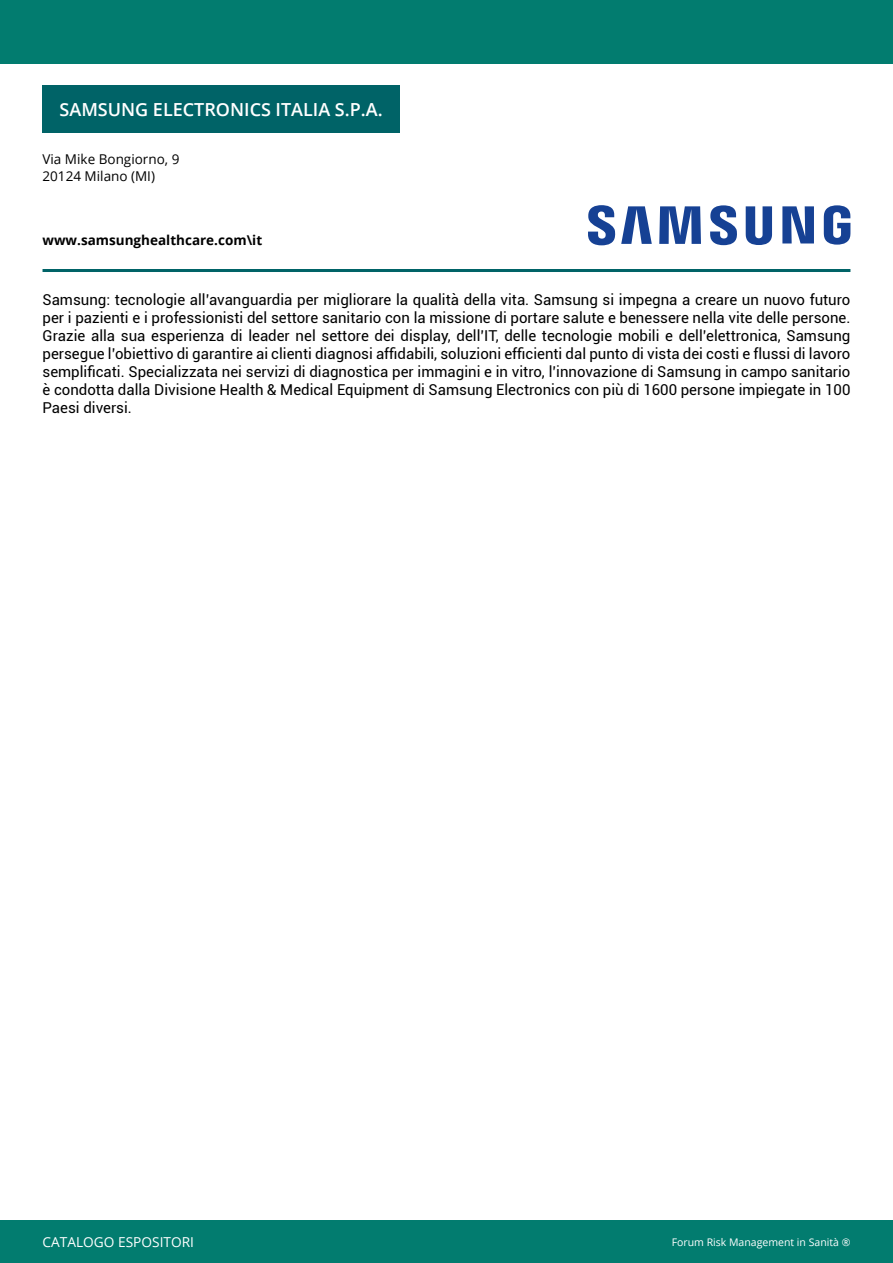
<style>
.page{position:relative;width:893px;height:1263px;background:#fff}
.page>*{position:absolute;margin:0;border:0;box-sizing:border-box;transform-origin:0 0}
.t1{font:600 18px "Open Sans";color:#fff}
.t2{font:15px/18px "Roboto";color:#000;text-align:justify}
.t3{font:13.65px "Open Sans";color:#fff}
.t4{font:13.5px/16.2px "Open Sans";color:#000}
.t5{font:700 13.5px "Open Sans";color:#000}
.t6{font:10.5px "Open Sans";color:#fff}
</style>
<div class="page">
<div style="left:0;top:1220px;width:893px;height:43px;background:#027c6f"></div>
<div style="left:0;top:0;width:893px;height:64px;background:#027c6f"></div>
<hr style="left:43px;top:269px;width:807px;height:3px;background:#006367">
<div style="left:43px;top:85px;width:357px;height:48px;background:#006367"></div>
<svg style="left:588px;top:205px;width:262px;height:40px"></svg>
<p class="t1" style="left:60px;top:97px;width:325px">SAMSUNG ELECTRONICS ITALIA S.P.A.</p>
<p class="t4" style="left:43px;top:151px;width:138px">Via Mike Bongiorno, 9<br>20124 Milano (MI)</p>
<p class="t5" style="left:43px;top:231px;width:221px">www.samsunghealthcare.com\it</p>
<p class="t2" style="left:43px;top:290px;width:809px">Samsung: tecnologie all’avanguardia per migliorare la qualità della vita. Samsung si impegna a creare un nuovo futuro per i pazienti e i professionisti del settore sanitario con la missione di portare salute e benessere nella vite delle persone.<br>Grazie alla sua esperienza di leader nel settore dei display, dell’IT, delle tecnologie mobili e dell’elettronica, Samsung persegue l’obiettivo di garantire ai clienti diagnosi affidabili, soluzioni efficienti dal punto di vista dei costi e flussi di lavoro semplificati. Specializzata nei servizi di diagnostica per immagini e in vitro, l’innovazione di Samsung in campo sanitario è condotta dalla Divisione Health &amp; Medical Equipment di Samsung Electronics con più di 1600 persone impiegate in 100<br>Paesi diversi.</p>
<p class="t3" style="left:43px;top:1233px;width:153px">CATALOGO ESPOSITORI</p>
<p class="t6" style="left:672px;top:1235px;width:180px">Forum Risk Management in Sanità ®</p>
</div>
